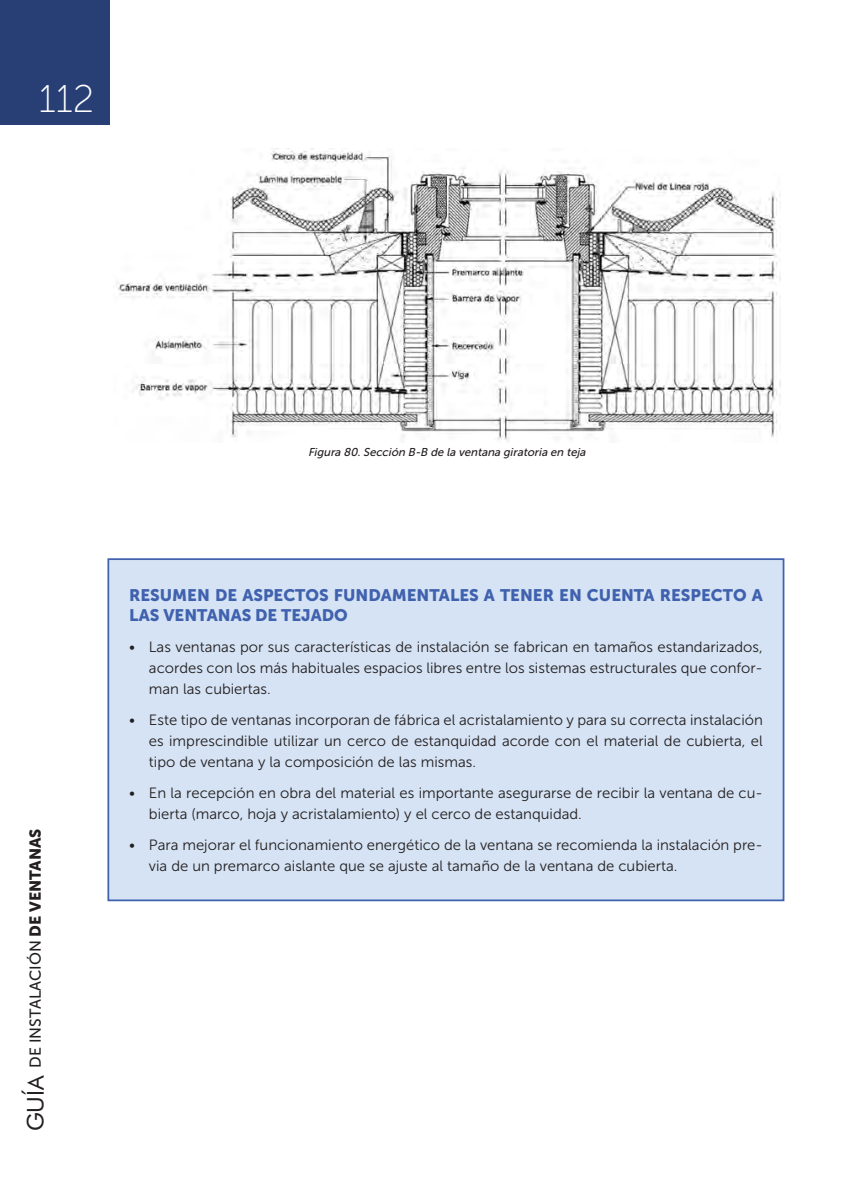
<style>
.page{position:relative;width:844px;height:1191px;background:#fff}
.page>*{position:absolute;margin:0;border:0;box-sizing:border-box;transform-origin:0 0}
.t1{font:38.5px "Museo Sans 100";color:#fff}
.Ladillo{font:16.62px/19.9px "Museo Sans 900";color:#4062ae}
.t2{font:15.75px "Museo Sans 500";color:#231f20}
.Texto{font:14.88px/21px "Museo Sans 300";color:#231f20;text-align:justify}
.Pie_foto{font:italic 11.38px "Museo Sans 500";color:#231f20}
.s1{font-family:"Futura BT";font-size:23.28px}
.s2{font-family:"Museo Sans 900"}
</style>
<div class="page">
<div style="left:0;top:0;width:109px;height:125px;background:#283f76"></div>
<img style="left:113px;top:150px;width:667px;height:292px">
<div style="left:108px;top:559px;width:675px;height:341px;background:#d5e3f4"></div>
<div style="left:107px;top:558px;width:677px;height:343px;border:2px solid #4062ae"></div>
<h1 class="t1" style="left:39px;top:78px;width:57px">112</h1>
<p class="t2" style="left:27px;top:1131px;width:304px;rotate:-90deg"><span class="s1">GUÍA</span> DE INSTALACIÓN <span class="s2">DE VENTANAS</span></p>
<p class="Pie_foto" style="left:308px;top:446px;width:282px">Figura 80.Sección B-B de la ventana giratoria en teja</p>
<p class="Ladillo" style="left:129px;top:585px;width:635px">RESUMEN DE ASPECTOS FUNDAMENTALES A TENER EN CUENTA RESPECTO A<br>LAS VENTANAS DE TEJADO</p>
<p class="Texto" style="left:149px;top:636px;width:615px;text-indent:-20px">• Las ventanas por sus características de instalación se fabrican en tamaños estandarizados, acordes con los más habituales espacios libres entre los sistemas estructurales que confor&shy;man las cubiertas.</p>
<p class="Texto" style="left:149px;top:709px;width:615px;text-indent:-20px">• Este tipo de ventanas incorporan de fábrica el acristalamiento y para su correcta instalación es imprescindible utilizar un cerco de estanquidad acorde con el material de cubierta, el tipo de ventana y la composición de las mismas.</p>
<p class="Texto" style="left:149px;top:782px;width:615px;text-indent:-20px">• En la recepción en obra del material es importante asegurarse de recibir la ventana de cu&shy;bierta (marco, hoja y acristalamiento) y el cerco de estanquidad.</p>
<p class="Texto" style="left:149px;top:834px;width:615px;text-indent:-20px">• Para mejorar el funcionamiento energético de la ventana se recomienda la instalación pre&shy;via de un premarco aislante que se ajuste al tamaño de la ventana de cubierta.</p>
</div>
